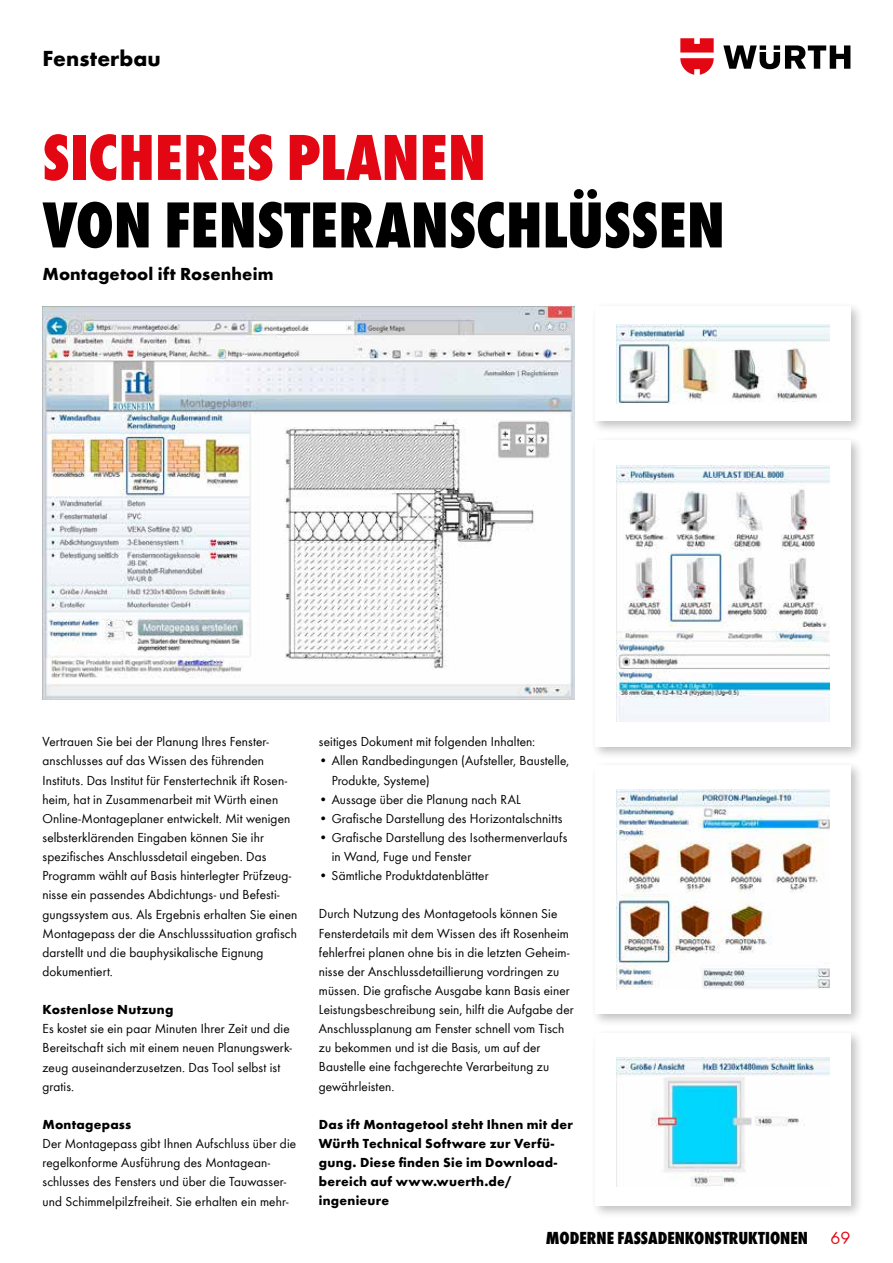
<style>
.page{position:relative;width:893px;height:1263px;background:#fff}
.page>*{position:absolute;margin:0;border:0;box-sizing:border-box;transform-origin:0 0}
.t1{font:800 condensed 67.5px "Wuerth";color:#000}
.t2{font:800 condensed 67.5px "Wuerth";color:#e30613}
.t3{font:700 22.5px "Wuerth";color:#000}
.t4{font:800 condensed 18px "Wuerth";color:#000}
.t5{font:700 18px "Wuerth";letter-spacing:.005em;color:#000}
.t6{font:18px "Wuerth";color:#e30613}
.t7{font:13.5px/19.2px "Wuerth";letter-spacing:.01em;color:#000}
.t8{font:700 13.5px/19.2px "Wuerth";letter-spacing:.02em;color:#000}
</style>
<div class="page">
<svg style="left:723px;top:45px;width:127px;height:24px"></svg>
<svg style="left:680px;top:38px;width:34px;height:37px"></svg>
<div style="left:591px;top:1029px;width:273px;height:190px;background:#000;opacity:.25"></div>
<div style="left:595px;top:1033px;width:255px;height:172px;background:#fff"></div>
<div style="left:591px;top:301px;width:273px;height:133px;background:#000;opacity:.25"></div>
<div style="left:595px;top:306px;width:255px;height:115px;background:#fff"></div>
<div style="left:591px;top:435px;width:273px;height:325px;background:#000;opacity:.25"></div>
<div style="left:595px;top:440px;width:255px;height:306px;background:#fff"></div>
<div style="left:591px;top:761px;width:273px;height:266px;background:#000;opacity:.25"></div>
<div style="left:595px;top:765px;width:255px;height:249px;background:#fff"></div>
<img style="left:43px;top:306px;width:531px;height:393px">
<img style="left:617px;top:325px;width:212px;height:79px">
<img style="left:616px;top:465px;width:213px;height:256px">
<img style="left:617px;top:1058px;width:212px;height:128px">
<img style="left:617px;top:790px;width:212px;height:200px">
<h2 class="t3" style="left:43px;top:42px;width:120px">Fensterbau</h2>
<h1 class="t2" style="left:43px;top:110px;width:445px">SICHERES PLANEN</h1>
<h1 class="t1" style="left:43px;top:177px;width:684px">VON FENSTERANSCHLÜSSEN</h1>
<h3 class="t5" style="left:43px;top:260px;width:232px">Montagetool ift Rosenheim</h3>
<p class="t7" style="left:43px;top:731px;width:256px">Vertrauen Sie bei der Planung Ihres Fenster&shy;anschlusses auf das Wissen des führenden Instituts. Das Institut für Fenstertechnik ift Rosen&shy;heim, hat in Zusammenarbeit mit Würth einen Online-Montageplaner entwickelt. Mit wenigen selbsterklärenden Eingaben können Sie ihr spezifisches Anschlussdetail eingeben. Das Programm wählt auf Basis hinterlegter Prüfzeug&shy;nisse ein passendes Abdichtungs- und Befesti&shy;gungssystem aus. Als Ergebnis erhalten Sie einen Montagepass der die Anschlusssituation grafisch darstellt und die bauphysikalische Eignung dokumentiert.</p>
<p class="t8" style="left:43px;top:999px;width:132px">Kostenlose Nutzung</p>
<p class="t7" style="left:43px;top:1018px;width:251px">Es kostet sie ein paar Minuten Ihrer Zeit und die Bereitschaft sich mit einem neuen Planungswerk&shy;zeug auseinanderzusetzen. Das Tool selbst ist gratis.</p>
<p class="t8" style="left:43px;top:1114px;width:90px">Montagepass</p>
<p class="t7" style="left:43px;top:1133px;width:255px">Der Montagepass gibt Ihnen Aufschluss über die regelkonforme Ausführung des Montagean&shy;schlusses des Fensters und über die Tauwasser&shy;und Schimmelpilzfreiheit. Sie erhalten ein mehr-</p>
<p class="t7" style="left:319px;top:731px;width:218px">seitiges Dokument mit folgenden Inhalten:</p>
<p class="t7" style="left:332px;top:751px;width:239px;text-indent:-13px">• Allen Randbedingungen (Aufsteller, Baustelle,<br>Produkte, Systeme)</p>
<p class="t7" style="left:319px;top:789px;width:203px">• Aussage über die Planung nach RAL</p>
<p class="t7" style="left:319px;top:808px;width:245px">• Grafische Darstellung des Horizontalschnitts</p>
<p class="t7" style="left:332px;top:827px;width:237px;text-indent:-13px">• Grafische Darstellung des Isothermenverlaufs in Wand, Fuge und Fenster</p>
<p class="t7" style="left:319px;top:865px;width:171px">• Sämtliche Produktdatenblätter</p>
<p class="t7" style="left:319px;top:904px;width:256px">Durch Nutzung des Montagetools können Sie Fensterdetails mit dem Wissen des ift Rosenheim fehlerfrei planen ohne bis in die letzten Geheim&shy;nisse der Anschlussdetaillierung vordringen zu müssen. Die grafische Ausgabe kann Basis einer Leistungsbeschreibung sein, hilft die Aufgabe der Anschlussplanung am Fenster schnell vom Tisch zu bekommen und ist die Basis, um auf der Baustelle eine fachgerechte Verarbeitung zu gewährleisten.</p>
<p class="t8" style="left:319px;top:1114px;width:256px">Das ift Montagetool steht Ihnen mit der<br>Würth Technical Software zur Verfü&shy;gung. Diese finden Sie im Download&shy;bereich auf www.wuerth.de/ ingenieure</p>
<h3 class="t4" style="left:546px;top:1225px;width:264px">MODERNE FASSADENKONSTRUKTIONEN</h3>
<h3 class="t6" style="left:830px;top:1225px;width:21px">69</h3>
</div>
